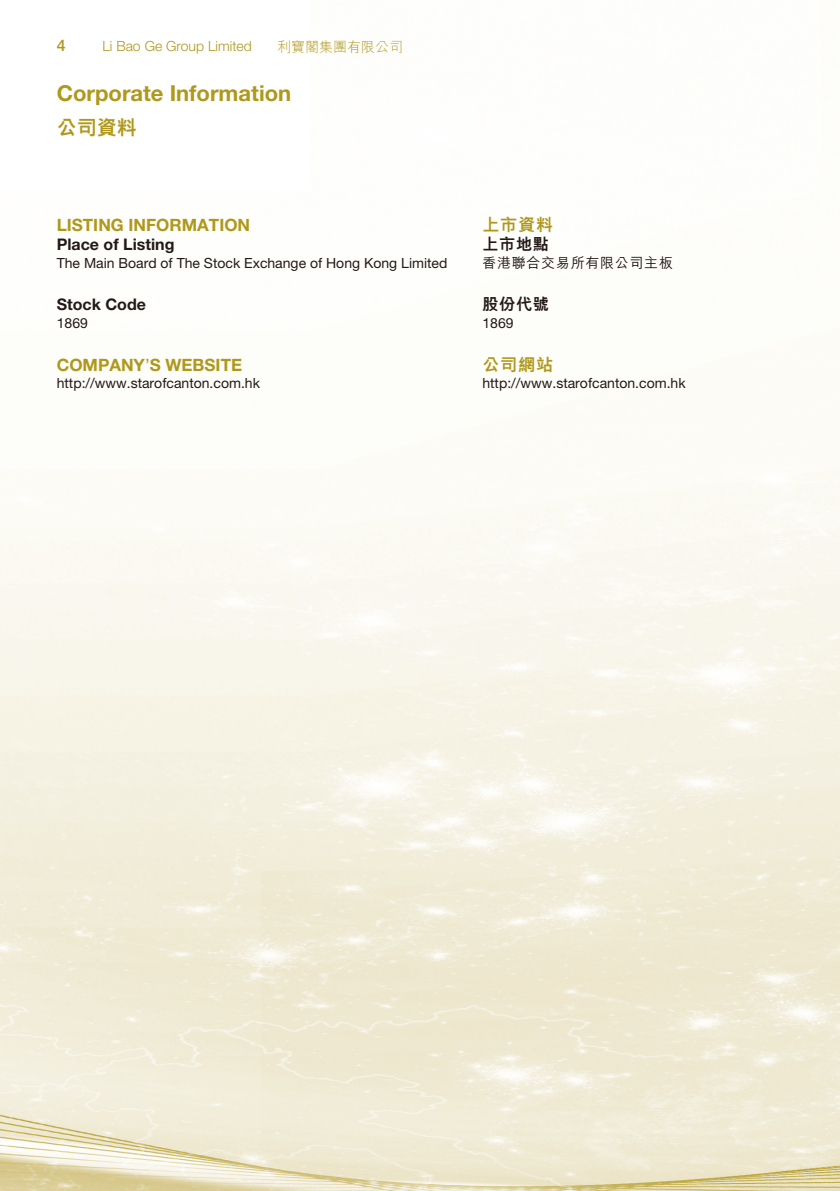
<style>
.page{position:relative;width:840px;height:1191px;background:#fff}
.page>*{position:absolute;margin:0;border:0;box-sizing:border-box;transform-origin:0 0}
.t1{font:700 22px "Helvetica Neue LT Std";color:#af981b}
.t2{font:800 20px "M Hei HK";color:#af981b}
.t3{font:700 17px "Helvetica Neue LT Std";color:#af981b}
.t4{font:800 17px "M Hei HK";letter-spacing:.05em;color:#af981b}
.t5{font:700 16px "Helvetica Neue LT Std";color:#231916}
.t6{font:800 16px "M Hei HK";letter-spacing:.05em;color:#231916}
.t7{font:500 16px "Helvetica Neue LT Std";color:#af981b}
.t8{font:14px "Helvetica Neue LT Std";color:#231916}
.t9{font:300 14px "Helvetica Neue LT Std";color:#af981b}
.t10{font:500 14px "M Hei HK";letter-spacing:.05em;color:#231916}
.t11{font:300 14px "M Hei HK";color:#af981b}
.s1{font-weight:400}
</style>
<div class="page">
<img style="left:0;top:336px;width:839px;height:855px">
<p class="t7" style="left:57px;top:35px;width:10px">4</p>
<p class="t9" style="left:102px;top:37px;width:151px">Li Bao Ge Group Limited</p>
<p class="t11" style="left:277px;top:39px;width:127px">利寶閣集團有限公司</p>
<h1 class="t1" style="left:57px;top:80px;width:236px">Corporate Information</h1>
<h2 class="t2" style="left:57px;top:117px;width:81px">公司資料</h2>
<p class="t3" style="left:57px;top:214px;width:195px">LISTING INFORMATION</p>
<p class="t5" style="left:57px;top:234px;width:119px">Place of Listing</p>
<p class="t8" style="left:57px;top:255px;width:392px">The Main Board of The Stock Exchange of Hong Kong Limited</p>
<p class="t5" style="left:57px;top:294px;width:91px">Stock Code</p>
<p class="t8" style="left:57px;top:315px;width:33px">1869</p>
<p class="t3" style="left:57px;top:354px;width:187px">COMPANY<span class="s1">’</span>S WEBSITE</p>
<p class="t8" style="left:57px;top:375px;width:204px">http://www.starofcanton.com.hk</p>
<p class="t4" style="left:482px;top:216px;width:72px">上市資料</p>
<p class="t6" style="left:482px;top:236px;width:68px">上市地點</p>
<p class="t10" style="left:482px;top:253px;width:192px">香港聯合交易所有限公司主板</p>
<p class="t6" style="left:482px;top:296px;width:68px">股份代號</p>
<p class="t8" style="left:482px;top:315px;width:33px">1869</p>
<p class="t4" style="left:482px;top:356px;width:72px">公司網站</p>
<p class="t8" style="left:482px;top:375px;width:204px">http://www.starofcanton.com.hk</p>
</div>
